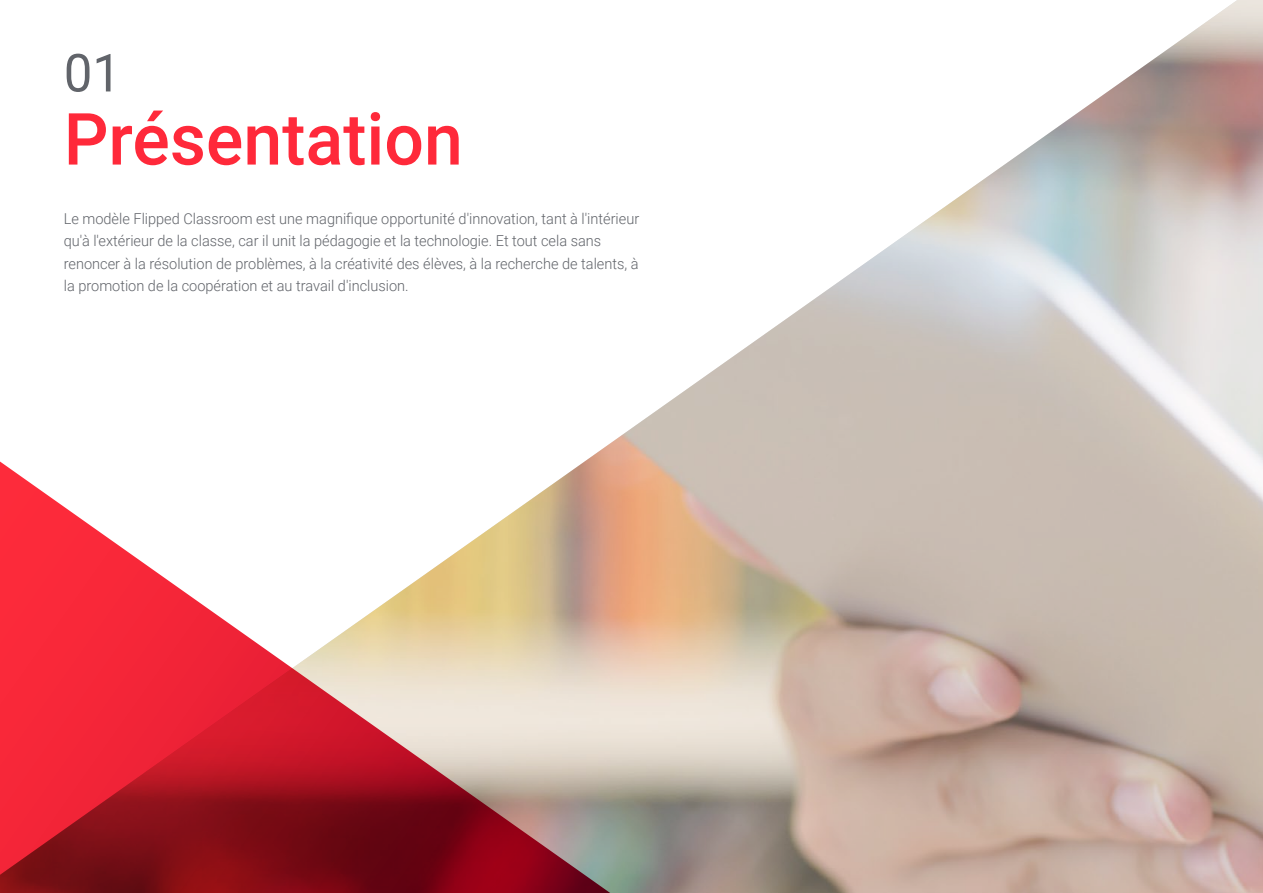
<style>
.page{position:relative;width:1263px;height:893px;background:#fff}
.page>*{position:absolute;margin:0;border:0;box-sizing:border-box;transform-origin:0 0}
.t1{font:500 72px "Roboto";color:#ff293a}
.t2{font:52.5px "Roboto";color:#61646a}
.t3{font:300 15px/22.5px "Roboto";color:#61646a}
</style>
<div class="page">
<img style="left:607px;top:0;width:656px;height:893px">
<svg style="left:0;top:446px;width:640px;height:447px"></svg>
<h2 class="t2" style="left:64px;top:36px;width:59px">01</h2>
<h1 class="t1" style="left:64px;top:89px;width:401px">Présentation</h1>
<p class="t3" style="left:64px;top:207px;width:577px">Le modèle Flipped Classroom est une magnifique opportunité d'innovation, tant à l'intérieur qu'à l'extérieur de la classe, car il unit la pédagogie et la technologie. Et tout cela sans renoncer à la résolution de problèmes, à la créativité des élèves, à la recherche de talents, à la promotion de la coopération et au travail d'inclusion.</p>
</div>
